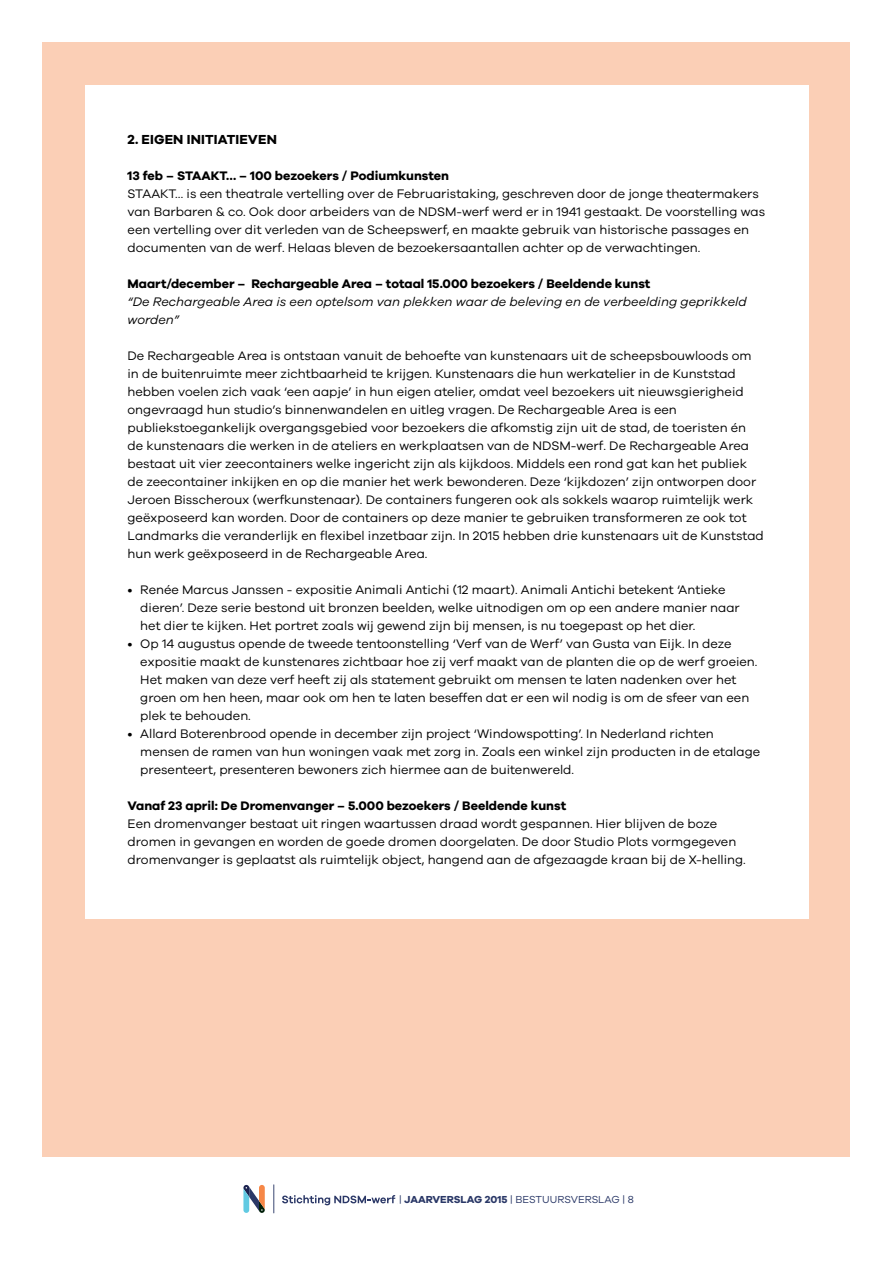
<style>
.page{position:relative;width:893px;height:1263px;background:#fff}
.page>*{position:absolute;margin:0;border:0;box-sizing:border-box;transform-origin:0 0}
.t1{font:700 13.5px "Galano Grotesque";letter-spacing:.01em;color:#000}
.t2{font:12.75px/18px "Galano Grotesque";color:#000}
.t3{font:700 12.75px "Galano Grotesque";color:#000}
.t4{font:italic 12.75px/18px "Galano Grotesque";color:#000}
.t5{font:10.5px "Galano Grotesque";color:#2a3867}
.s1{font-weight:700}
</style>
<div class="page">
<svg style="left:243px;top:1185px;width:22px;height:28px"></svg>
<svg style="left:282px;top:1195px;width:113px;height:10px"></svg>
<svg style="left:273px;top:1184px;width:1px;height:29px"></svg>
<div style="left:43px;top:43px;width:807px;height:1114px;background:#fbcfb6"></div>
<div style="left:85px;top:85px;width:723px;height:833px;background:#fff"></div>
<p class="t1" style="left:128px;top:131px;width:117px">2. Eigen initiatieve</p>
<p class="t1" style="left:267px;top:131px;width:12px">n</p>
<p class="t3" style="left:128px;top:168px;width:323px">13 feb – STAAKT… – 100 bezoekers / Podiumkunsten</p>
<p class="t2" style="left:128px;top:184px;width:639px">STAAKT… is een theatrale vertelling over de Februaristaking, geschreven door de jonge theatermakers van Barbaren &amp; co. Ook door arbeiders van de NDSM-werf werd er in 1941 gestaakt. De voorstelling was een vertelling over dit verleden van de Scheepswerf, en maakte gebruik van historische passages en documenten van de werf. Helaas bleven de bezoekersaantallen achter op de verwachtingen.</p>
<p class="t3" style="left:128px;top:276px;width:524px">Maart/december – Rechargeable Area – totaal 15.000 bezoekers / Beeldende kunst</p>
<p class="t4" style="left:128px;top:292px;width:621px">“De Rechargeable Area is een optelsom van plekken waar de beleving en de verbeelding geprikkeld worden”</p>
<p class="t2" style="left:128px;top:346px;width:638px">De Rechargeable Area is ontstaan vanuit de behoefte van kunstenaars uit de scheepsbouwloods om in de buitenruimte meer zichtbaarheid te krijgen. Kunstenaars die hun werkatelier in de Kunststad hebben voelen zich vaak ‘een aapje’ in hun eigen atelier, omdat veel bezoekers uit nieuwsgierigheid ongevraagd hun studio’s binnenwandelen en uitleg vragen. De Rechargeable Area is een publiekstoegankelijk overgangsgebied voor bezoekers die afkomstig zijn uit de stad, de toeristen én de kunstenaars die werken in de ateliers en werkplaatsen van de NDSM-werf. De Rechargeable Area bestaat uit vier zeecontainers welke ingericht zijn als kijkdoos. Middels een rond gat kan het publiek de zeecontainer inkijken en op die manier het werk bewonderen. Deze ‘kijkdozen’ zijn ontworpen door Jeroen Bisscheroux (werfkunstenaar). De containers fungeren ook als sokkels waarop ruimtelijk werk geëxposeerd kan worden. Door de containers op deze manier te gebruiken transformeren ze ook tot Landmarks die veranderlijk en flexibel inzetbaar zijn. In 2015 hebben drie kunstenaars uit de Kunststad hun werk geëxposeerd in de Rechargeable Area.</p>
<p class="t2" style="left:140px;top:581px;width:601px;text-indent:-13px">• Renée Marcus Janssen - expositie Animali Antichi (12 maart). Animali Antichi betekent ‘Antieke dieren’. Deze serie bestond uit bronzen beelden, welke uitnodigen om op een andere manier naar het dier te kijken. Het portret zoals wij gewend zijn bij mensen, is nu toegepast op het dier.</p>
<p class="t2" style="left:140px;top:635px;width:619px;text-indent:-13px">• Op 14 augustus opende de tweede tentoonstelling ‘Verf van de Werf’ van Gusta van Eijk. In deze expositie maakt de kunstenares zichtbaar hoe zij verf maakt van de planten die op de werf groeien.<br>Het maken van deze verf heeft zij als statement gebruikt om mensen te laten nadenken over het groen om hen heen, maar ook om hen te laten beseffen dat er een wil nodig is om de sfeer van een plek te behouden.</p>
<p class="t2" style="left:140px;top:725px;width:621px;text-indent:-13px">• Allard Boterenbrood opende in december zijn project ‘Windowspotting’. In Nederland richten mensen de ramen van hun woningen vaak met zorg in. Zoals een winkel zijn producten in de etalage presenteert, presenteren bewoners zich hiermee aan de buitenwereld.</p>
<p class="t3" style="left:128px;top:798px;width:440px">Vanaf 23 april: De Dromenvanger – 5.000 bezoekers / Beeldende kunst</p>
<p class="t2" style="left:128px;top:815px;width:620px">Een dromenvanger bestaat uit ringen waartussen draad wordt gespannen. Hier blijven de boze dromen in gevangen en worden de goede dromen doorgelaten. De door Studio Plots vormgegeven dromenvanger is geplaatst als ruimtelijk object, hangend aan de afgezaagde kraan bij de X-helling.</p>
<p class="t5" style="left:399px;top:1193px;width:236px">| <span class="s1">JAARVERSLAG 2015</span> | BESTUURSVERSLAG | 8</p>
</div>
